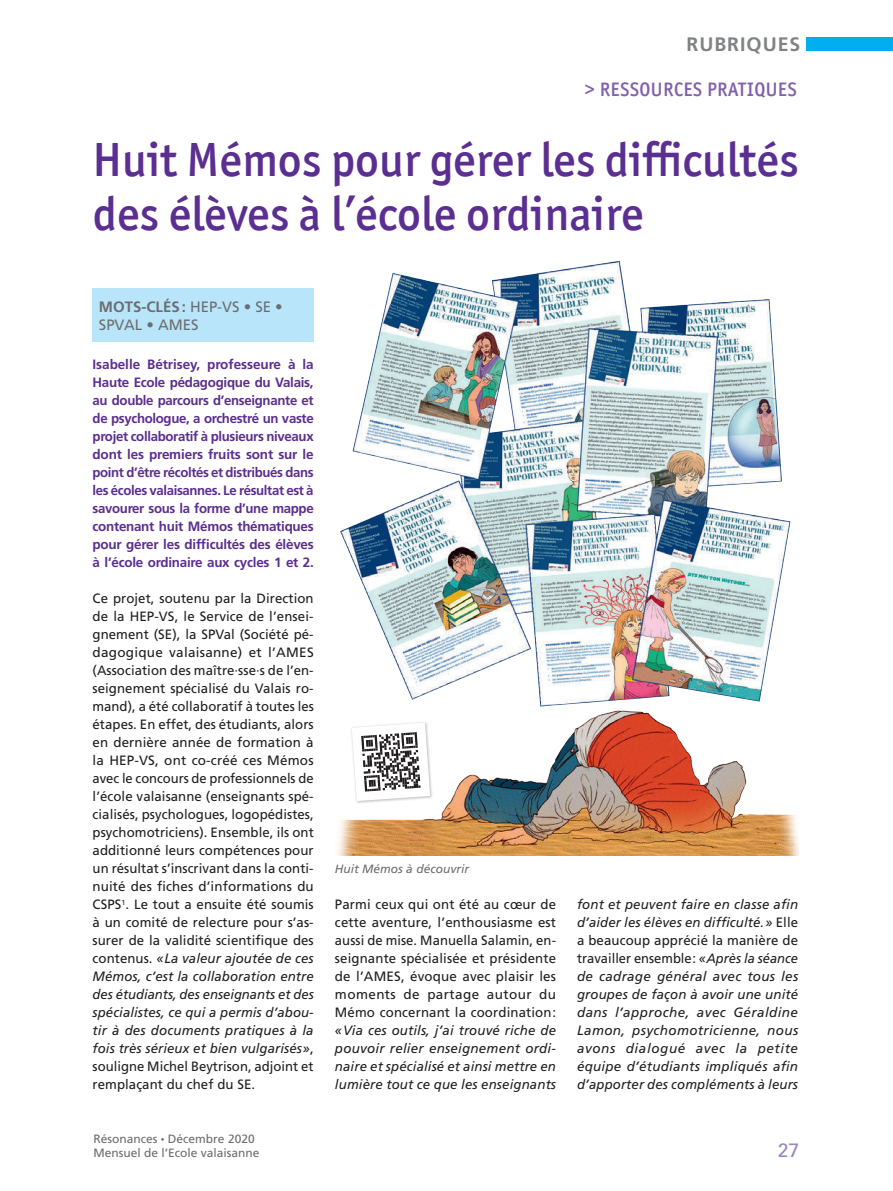
<style>
.page{position:relative;width:893px;height:1191px;background:#fff}
.page>*{position:absolute;margin:0;border:0;box-sizing:border-box;transform-origin:0 0}
.t1{font:500 48px/54px "Officina San ITC";color:#5b2e91}
.t2{font:500 19.5px "Officina San ITC";letter-spacing:.02em;color:#8161aa}
.t3{font:700 19.5px "Frutiger";letter-spacing:.05em;color:#808285}
.t4{font:19.5px "Univers LT Std";color:#9c85bd}
.t5{font:15px/18px "Frutiger";color:#6c6d70}
.t6{font:13.5px/18px "Frutiger";letter-spacing:.005em;color:#231f20;text-align:justify}
.t7{font:italic 13.5px/18px "Frutiger";letter-spacing:.01em;color:#231f20;text-align:justify}
.t8{font:700 13.5px/18px "Frutiger";letter-spacing:-.02em;color:#5b2e91;text-align:justify}
.t9{font:12px/14.4px "Frutiger";color:#6c6d70}
.t10{font:italic 12px "Frutiger";color:#6c6d70}
.s1{font-weight:700}
.s2{font-style:italic}
.s3{font-size:7.5px}
.s4{font-style:normal}
</style>
<div class="page">
<div style="left:806px;top:37px;width:87px;height:14px;background:#00aeef"></div>
<div style="left:93px;top:288px;width:221px;height:53px;background:#b9e5fa"></div>
<img style="left:337px;top:260px;width:461px;height:595px">
<div style="left:351px;top:721px;width:83px;height:83px;background:#231f20;opacity:.3"></div>
<svg style="left:352px;top:722px;width:78px;height:79px"></svg>
<h2 class="t3" style="left:686px;top:33px;width:115px">RUBRIQUES</h2>
<h2 class="t2" style="left:585px;top:78px;width:213px">&gt; RESSOURCES PRATIQUES</h2>
<h1 class="t1" style="left:93px;top:133px;width:707px">Huit Mémos pour gérer les difficultés des élèves à l’école ordinaire</h1>
<p class="t5" style="left:99px;top:297px;width:185px"><span class="s1">MOTS-CLÉS:</span> HEP-VS • SE •<br>SPVAL • AMES</p>
<p class="t8" style="left:93px;top:355px;width:223px">Isabelle Bétrisey, professeure à la Haute Ecole pédagogique du Valais, au double parcours d’enseignante et de psychologue, a orchestré un vaste projet collaboratif à plusieurs niveaux dont les premiers fruits sont sur le point d’être récoltés et distribués dans les écoles valaisannes. Le résultat est à savourer sous la forme d’une mappe contenant huit Mémos thématiques pour gérer les difficultés des élèves à l’école ordinaire aux cycles 1 et 2.</p>
<p class="t6" style="left:93px;top:589px;width:223px">Ce projet, soutenu par la Direction de la HEP-VS, le Service de l’ensei&shy;gnement (SE), la SPVal (Société pé&shy;dagogique valaisanne) et l’AMES (Association des maître·sse·s de l’en&shy;seignement spécialisé du Valais ro&shy;mand), a été collaboratif à toutes les étapes. En effet, des étudiants, alors en dernière année de formation à la HEP-VS, ont co-créé ces Mémos avec le concours de professionnels de l’école valaisanne (enseignants spé&shy;cialisés, psychologues, logopédistes, psychomotriciens). Ensemble, ils ont additionné leurs compétences pour un résultat s’inscrivant dans la conti&shy;nuité des fiches d’informations du CSPS<sup>1</sup>. Le tout a ensuite été soumis à un comité de relecture pour s’as&shy;surer de la validité scientifique des contenus. <span class="s2">«La valeur ajoutée de ces Mémos, c’est la collaboration entre des étudiants, des enseignants et des spécialistes, ce qui a permis d’abou&shy;tir à des documents pratiques à la fois très sérieux et bien vulgarisés»</span>, souligne Michel Beytrison, adjoint et remplaçant du chef du SE.</p>
<p class="t9" style="left:94px;top:1131px;width:168px">Résonances <span class="s3">•</span> Décembre 2020<br>Mensuel de l’Ecole valaisanne</p>
<p class="t10" style="left:335px;top:862px;width:136px">Huit Mémos à découvrir</p>
<p class="t6" style="left:335px;top:895px;width:223px">Parmi ceux qui ont été au cœur de cette aventure, l’enthousiasme est aussi de mise. Manuella Salamin, en&shy;seignante spécialisée et présidente de l’AMES, évoque avec plaisir les moments de partage autour du Mémo concernant la coordination:</p>
<p class="t7" style="left:335px;top:1021px;width:223px">«Via ces outils, j’ai trouvé riche de pouvoir relier enseignement ordi&shy;naire et spécialisé et ainsi mettre en lumière tout ce que les enseignants</p>
<p class="t7" style="left:577px;top:895px;width:223px">font et peuvent faire en classe afin d’aider les élèves en difficulté.» <span class="s4">Elle a beaucoup apprécié la manière de travailler ensemble:</span> «Après la séance de cadrage général avec tous les groupes de façon à avoir une unité dans l’approche, avec Géraldine Lamon, psychomotricienne, nous avons dialogué avec la petite équipe d’étudiants impliqués afin d’apporter des compléments à leurs</p>
<h2 class="t4" style="left:778px;top:1138px;width:23px">27</h2>
</div>
